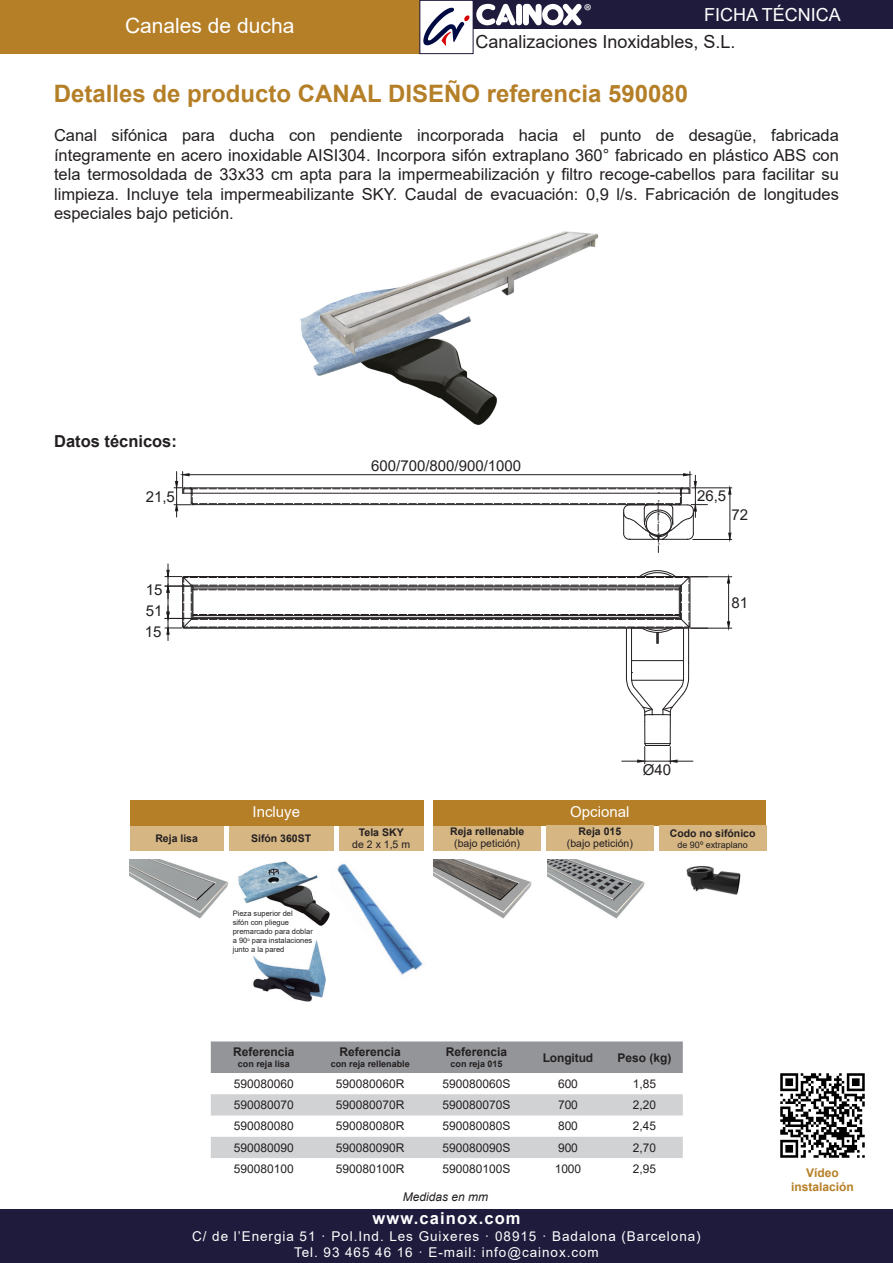
<style>
.page{position:relative;width:893px;height:1263px;background:#fff}
.page>*{position:absolute;margin:0;border:0;box-sizing:border-box;transform-origin:0 0}
.t1{font:700 24px "Arial";color:#b57f27}
.t2{font:21px "Arial";color:#fff}
.t3{font:18.75px "Myriad Pro";color:#fff}
.t4{font:18px "Arial";color:#231f20}
.t5{font:18px "Arial";color:#fff}
.t6{font:16.5px/19.5px "Arial";color:#231f20;text-align:justify}
.t7{font:700 16.5px "Arial";letter-spacing:.07em;color:#fff}
.t8{font:700 16.5px "Arial";color:#231f20}
.t9{font:15px "Arial";color:#231f20}
.t10{font:15px "Arial";color:#fff}
.t11{font:13.5px/16.2px "Arial";letter-spacing:.07em;color:#fff;text-align:center}
.t12{font:12px "Arial";color:#231f20}
.t13{font:700 12px "Arial";color:#231f20}
.t14{font:700 12px "Arial";color:#b57f27}
.t15{font:italic 12px "Arial";color:#231f20}
.t16{font:700 10.5px "Arial";color:#231f20}
.t17{font:10.5px "Arial";color:#231f20}
.t18{font:700 9px "Arial";color:#231f20}
.t19{font:9px "Arial";color:#231f20}
.t20{font:7.5px/9px "Arial";color:#231f20}
</style>
<div class="page">
<div style="left:0;top:0;width:419px;height:54px;background:#b57f27"></div>
<div style="left:0;top:1209px;width:893px;height:54px;background:#1e1b3c"></div>
<div style="left:419px;top:0;width:54px;height:54px;border:1px solid #1e1b3c"></div>
<div style="left:473px;top:0;width:420px;height:29px;background:#1e1b3c"></div>
<svg style="left:423px;top:8px;width:47px;height:38px"></svg>
<div style="left:516px;top:4px;width:6px;height:21px;background:#fff;border-radius:3px"></div>
<svg style="left:523px;top:4px;width:59px;height:22px"></svg>
<svg style="left:476px;top:4px;width:40px;height:22px"></svg>
<div style="left:211px;top:1041px;width:472px;height:32px;background:#939598"></div>
<svg style="left:211px;top:1094px;width:472px;height:64px"></svg>
<hr style="left:693px;top:539px;width:39px;height:1px;background:#231f20">
<svg style="left:728px;top:533px;width:3px;height:8px"></svg>
<svg style="left:728px;top:486px;width:3px;height:8px"></svg>
<hr style="left:692px;top:488px;width:40px;height:1px;background:#231f20">
<svg style="left:174px;top:471px;width:533px;height:81px"></svg>
<hr style="left:683px;top:628px;width:1px;height:33px;background:#231f20">
<hr style="left:631px;top:660px;width:52px;height:1px;background:#231f20">
<hr style="left:626px;top:632px;width:1px;height:30px;background:#231f20">
<hr style="left:688px;top:630px;width:1px;height:32px;background:#231f20">
<hr style="left:631px;top:628px;width:1px;height:33px;background:#231f20">
<hr style="left:691px;top:576px;width:41px;height:1px;background:#231f20">
<hr style="left:691px;top:628px;width:41px;height:1px;background:#231f20">
<hr style="left:728px;top:583px;width:1px;height:39px;background:#231f20">
<svg style="left:727px;top:575px;width:3px;height:8px"></svg>
<svg style="left:727px;top:621px;width:3px;height:9px"></svg>
<svg style="left:165px;top:564px;width:543px;height:80px"></svg>
<hr style="left:730px;top:493px;width:1px;height:42px;background:#231f20">
<svg style="left:622px;top:661px;width:71px;height:103px"></svg>
<img style="left:300px;top:231px;width:299px;height:194px">
<img style="left:780px;top:1073px;width:85px;height:85px">
<div style="left:130px;top:825px;width:93px;height:26px;background:#d6b683"></div>
<div style="left:434px;top:825px;width:107px;height:26px;background:#d6b683"></div>
<div style="left:339px;top:825px;width:84px;height:26px;background:#d6b683"></div>
<div style="left:229px;top:825px;width:104px;height:26px;background:#d6b683"></div>
<div style="left:434px;top:800px;width:332px;height:25px;background:#b57f27"></div>
<div style="left:130px;top:800px;width:293px;height:25px;background:#b57f27"></div>
<img style="left:337px;top:863px;width:86px;height:112px">
<div style="left:659px;top:825px;width:107px;height:26px;background:#d6b683"></div>
<img style="left:686px;top:865px;width:55px;height:30px">
<div style="left:546px;top:825px;width:107px;height:26px;background:#d6b683"></div>
<img style="left:253px;top:940px;width:73px;height:61px">
<img style="left:238px;top:861px;width:92px;height:65px">
<img style="left:130px;top:859px;width:99px;height:60px">
<img style="left:433px;top:859px;width:212px;height:60px">
<p class="t2" style="left:125px;top:11px;width:171px">Canales de ducha</p>
<p class="t3" style="left:584px;top:-1px;width:9px">®</p>
<p class="t5" style="left:704px;top:2px;width:138px">FICHA TÉCNICA</p>
<p class="t4" style="left:475px;top:30px;width:262px">Canalizaciones Inoxidables, S.L.</p>
<p class="t1" style="left:54px;top:77px;width:636px">Detalles de producto CANAL DISEÑO referencia 590080</p>
<p class="t6" style="left:54px;top:126px;width:786px">Canal sifónica para ducha con pendiente incorporada hacia el punto de desagüe, fabricada íntegramente en acero inoxidable AISI304. Incorpora sifón extraplano 360° fabricado en plástico ABS con tela termosoldada de 33x33 cm apta para la impermeabilización y filtro recoge-cabellos para facilitar su limpieza. Incluye tela impermeabilizante SKY. Caudal de evacuación: 0,9 l/s. Fabricación de longitudes especiales bajo petición.</p>
<p class="t8" style="left:54px;top:430px;width:124px">Datos técnicos:</p>
<p class="t9" style="left:371px;top:456px;width:152px">600/700/800/900/1000</p>
<p class="t9" style="left:146px;top:487px;width:31px">21,5</p>
<p class="t9" style="left:697px;top:486px;width:31px">26,5</p>
<p class="t9" style="left:146px;top:579px;width:18px">15</p>
<p class="t9" style="left:145px;top:622px;width:18px">15</p>
<p class="t9" style="left:146px;top:600px;width:18px">51</p>
<p class="t9" style="left:731px;top:504px;width:18px">72</p>
<p class="t9" style="left:731px;top:593px;width:18px">81</p>
<p class="t16" style="left:155px;top:831px;width:44px">Reja lisa</p>
<p class="t10" style="left:253px;top:801px;width:49px">Incluye</p>
<p class="t16" style="left:251px;top:831px;width:62px">Sifón 360ST</p>
<p class="t20" style="left:233px;top:909px;width:82px">Pieza superior del<br>sifón con pliegue premarcado para doblar a 90<sup>o</sup> para instalaciones junto a la pared</p>
<p class="t16" style="left:359px;top:825px;width:46px">Tela SKY</p>
<p class="t17" style="left:352px;top:837px;width:59px">de 2 x 1,5 m</p>
<p class="t16" style="left:450px;top:823px;width:76px">Reja rellenable</p>
<p class="t17" style="left:454px;top:836px;width:67px">(bajo petición)</p>
<p class="t9" style="left:643px;top:759px;width:30px">Ø40</p>
<p class="t10" style="left:570px;top:801px;width:61px">Opcional</p>
<p class="t16" style="left:579px;top:823px;width:44px">Reja 015</p>
<p class="t17" style="left:567px;top:836px;width:67px">(bajo petición)</p>
<p class="t16" style="left:670px;top:826px;width:87px">Codo no sifónico</p>
<p class="t19" style="left:677px;top:838px;width:72px">de 90º extraplano</p>
<p class="t13" style="left:233px;top:1043px;width:63px">Referencia</p>
<p class="t18" style="left:238px;top:1057px;width:54px">con reja lisa</p>
<p class="t13" style="left:340px;top:1043px;width:63px">Referencia</p>
<p class="t18" style="left:331px;top:1057px;width:81px">con reja rellenable</p>
<p class="t13" style="left:446px;top:1043px;width:63px">Referencia</p>
<p class="t18" style="left:451px;top:1057px;width:54px">con reja 015</p>
<p class="t13" style="left:543px;top:1049px;width:52px">Longitud</p>
<p class="t13" style="left:617px;top:1049px;width:56px">Peso (kg)</p>
<p class="t12" style="left:234px;top:1075px;width:62px">590080060</p>
<p class="t12" style="left:336px;top:1075px;width:70px">590080060R</p>
<p class="t12" style="left:443px;top:1075px;width:70px">590080060S</p>
<p class="t12" style="left:558px;top:1075px;width:21px">600</p>
<p class="t12" style="left:633px;top:1075px;width:25px">1,85</p>
<p class="t12" style="left:234px;top:1096px;width:62px">590080070</p>
<p class="t12" style="left:336px;top:1096px;width:70px">590080070R</p>
<p class="t12" style="left:443px;top:1096px;width:70px">590080070S</p>
<p class="t12" style="left:558px;top:1096px;width:21px">700</p>
<p class="t12" style="left:633px;top:1096px;width:25px">2,20</p>
<p class="t12" style="left:234px;top:1118px;width:62px">590080080</p>
<p class="t12" style="left:336px;top:1118px;width:70px">590080080R</p>
<p class="t12" style="left:443px;top:1118px;width:70px">590080080S</p>
<p class="t12" style="left:558px;top:1118px;width:21px">800</p>
<p class="t12" style="left:633px;top:1118px;width:25px">2,45</p>
<p class="t12" style="left:234px;top:1139px;width:62px">590080090</p>
<p class="t12" style="left:336px;top:1139px;width:70px">590080090R</p>
<p class="t12" style="left:443px;top:1139px;width:70px">590080090S</p>
<p class="t12" style="left:558px;top:1139px;width:21px">900</p>
<p class="t12" style="left:633px;top:1139px;width:25px">2,70</p>
<p class="t12" style="left:234px;top:1160px;width:62px">590080100</p>
<p class="t12" style="left:336px;top:1160px;width:70px">590080100R</p>
<p class="t12" style="left:443px;top:1160px;width:70px">590080100S</p>
<p class="t12" style="left:555px;top:1160px;width:28px">1000</p>
<p class="t12" style="left:633px;top:1160px;width:25px">2,95</p>
<p class="t15" style="left:403px;top:1189px;width:87px">Medidas en mm</p>
<p class="t7" style="left:372px;top:1207px;width:150px">www.cainox.com</p>
<p class="t11" style="left:192px;top:1228px;width:510px">C/ de l’Energia 51 · Pol.Ind. Les Guixeres · 08915 · Badalona (Barcelona)<br>Tel. 93 465 46 16 · E-mail: info@cainox.com</p>
<p class="t14" style="left:806px;top:1164px;width:34px">Vídeo</p>
<p class="t14" style="left:791px;top:1178px;width:64px">instalación</p>
</div>
